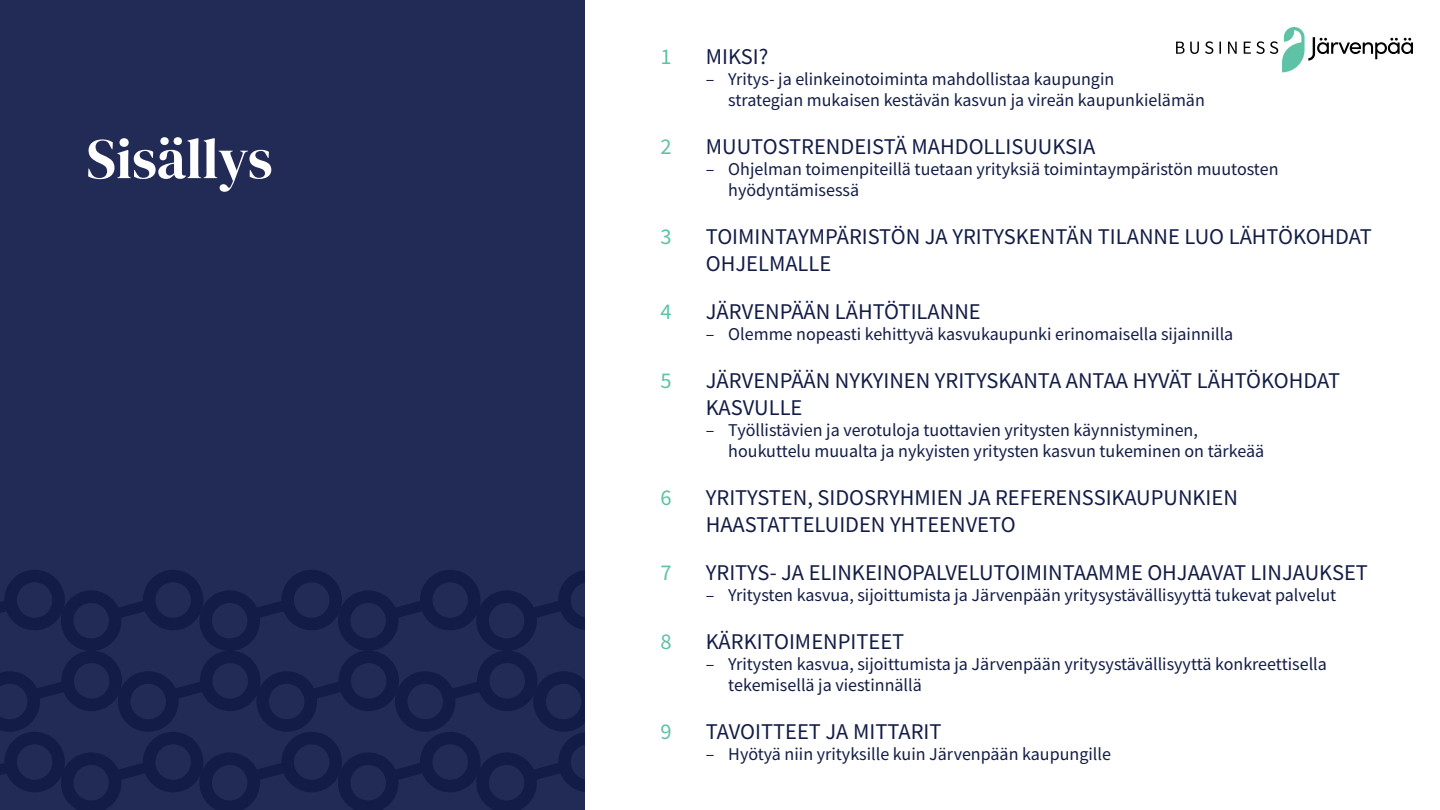
<style>
.page{position:relative;width:1440px;height:810px;background:#fff}
.page>*{position:absolute;margin:0;border:0;box-sizing:border-box;transform-origin:0 0}
.t1{font:57px "DM Serif Display";color:#fff}
.t2{font:22.5px/27px "Source Sans Pro";color:#121c46}
.t3{font:22.5px "Source Sans Pro";color:#5ec2a5}
.t4{font:18px/21px "Source Sans Pro";color:#121c46}
</style>
<div class="page">
<div style="left:0;top:0;width:585px;height:810px;background:#212b55"></div>
<svg style="left:0;top:570px;width:585px;height:240px"></svg>
<svg style="left:1176px;top:27px;width:237px;height:45px"></svg>
<h1 class="t1" style="left:86px;top:126px;width:188px">Sisällys</h1>
<p class="t3" style="left:660px;top:42px;width:13px">1</p>
<p class="t3" style="left:660px;top:132px;width:13px">2</p>
<p class="t3" style="left:660px;top:222px;width:13px">3</p>
<p class="t3" style="left:660px;top:297px;width:13px">4</p>
<p class="t3" style="left:660px;top:366px;width:13px">5</p>
<p class="t3" style="left:660px;top:483px;width:13px">6</p>
<p class="t3" style="left:660px;top:558px;width:13px">7</p>
<p class="t3" style="left:660px;top:627px;width:13px">8</p>
<p class="t3" style="left:660px;top:717px;width:13px">9</p>
<p class="t2" style="left:706px;top:43px;width:64px">MIKSI?</p>
<p class="t4" style="left:728px;top:68px;width:478px;text-indent:-22px">– Yritys- ja elinkeinotoiminta mahdollistaa kaupungin<br>strategian mukaisen kestävän kasvun ja vireän kaupunkielämän</p>
<p class="t2" style="left:706px;top:133px;width:391px">MUUTOSTRENDEISTÄ MAHDOLLISUUKSIA</p>
<p class="t4" style="left:728px;top:158px;width:552px;text-indent:-22px">– Ohjelman toimenpiteillä tuetaan yrityksiä toimintaympäristön muutosten hyödyntämisessä</p>
<p class="t2" style="left:706px;top:223px;width:668px">TOIMINTAYMPÄRISTÖN JA YRITYSKENTÄN TILANNE LUO LÄHTÖKOHDAT<br>OHJELMALLE</p>
<p class="t2" style="left:706px;top:298px;width:276px">JÄRVENPÄÄN LÄHTÖTILANNE</p>
<p class="t4" style="left:706px;top:323px;width:529px">– Olemme nopeasti kehittyvä kasvukaupunki erinomaisella sijainnilla</p>
<p class="t2" style="left:706px;top:367px;width:636px">JÄRVENPÄÄN NYKYINEN YRITYSKANTA ANTAA HYVÄT LÄHTÖKOHDAT<br>KASVULLE</p>
<p class="t4" style="left:728px;top:419px;width:537px;text-indent:-22px">– Työllistävien ja verotuloja tuottavien yritysten käynnistyminen, houkuttelu muualta ja nykyisten yritysten kasvun tukeminen on tärkeää</p>
<p class="t2" style="left:706px;top:484px;width:534px">YRITYSTEN, SIDOSRYHMIEN JA REFERENSSIKAUPUNKIEN<br>HAASTATTELUIDEN YHTEENVETO</p>
<p class="t2" style="left:706px;top:559px;width:664px">YRITYS- JA ELINKEINOPALVELUTOIMINTAAMME OHJAAVAT LINJAUKSET</p>
<p class="t4" style="left:706px;top:584px;width:632px">– Yritysten kasvua, sijoittumista ja Järvenpään yritysystävällisyyttä tukevat palvelut</p>
<p class="t2" style="left:706px;top:628px;width:200px">KÄRKITOIMENPITEET</p>
<p class="t4" style="left:728px;top:653px;width:600px;text-indent:-22px">– Yritysten kasvua, sijoittumista ja Järvenpään yritysystävällisyyttä konkreettisella tekemisellä ja viestinnällä</p>
<p class="t2" style="left:706px;top:718px;width:237px">TAVOITTEET JA MITTARIT</p>
<p class="t4" style="left:706px;top:743px;width:407px">– Hyötyä niin yrityksille kuin Järvenpään kaupungille</p>
</div>
